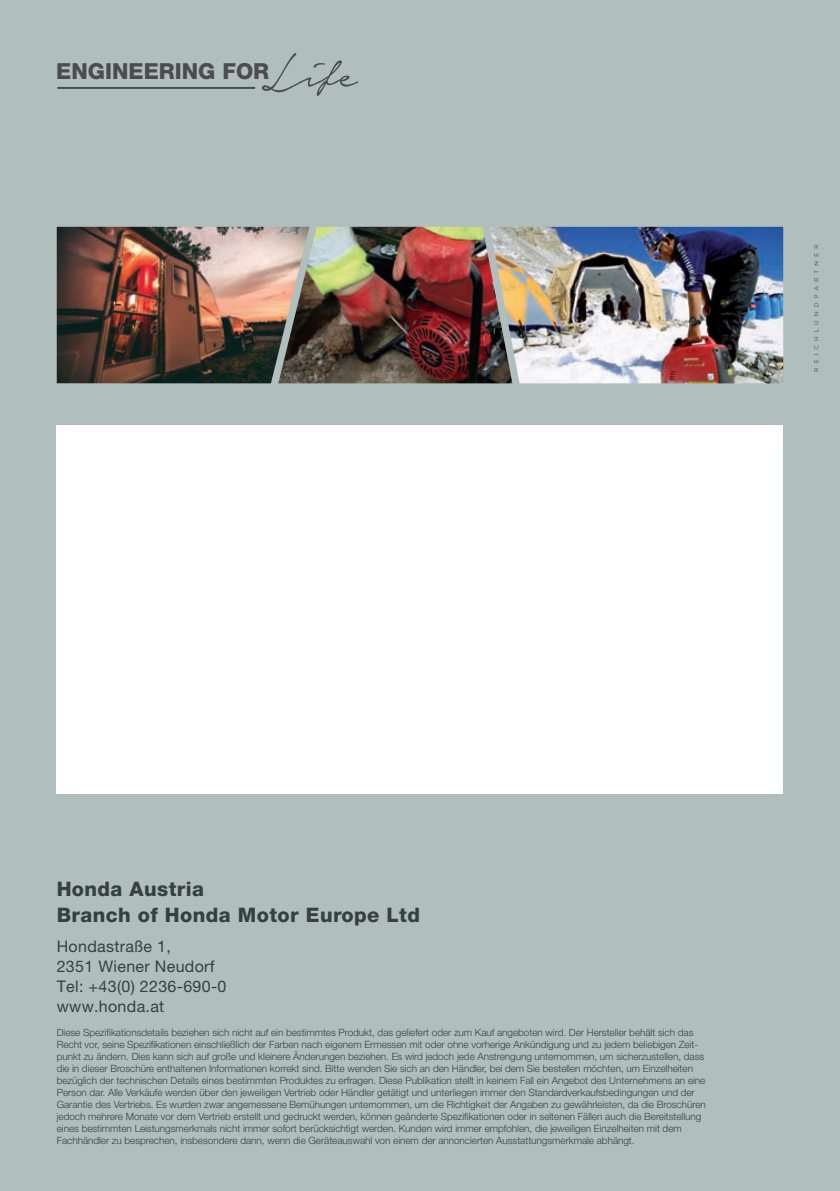
<style>
.page{position:relative;width:840px;height:1191px;background:#fff}
.page>*{position:absolute;margin:0;border:0;box-sizing:border-box;transform-origin:0 0}
.t1{font:60.4px "Notera";color:#4b4c4d}
.t2{font:800 22.2px "Helvetica Neue LT Std";color:#4b4c4d}
.t3{font:800 20px/26px "Helvetica Neue LT Pro";letter-spacing:.02em;color:#35403f}
.t4{font:16px/20px "Helvetica Neue LT Pro";letter-spacing:.02em;color:#35403f}
.t5{font:300 10px/12px "Helvetica Neue LT Pro";letter-spacing:-.005em;color:#35403f}
</style>
<div class="page">
<div style="left:0;top:0;width:839px;height:1191px;background:#b0bfbd"></div>
<hr style="left:58px;top:87px;width:196px;height:2px;background:#4b4c4d">
<div style="left:57px;top:425px;width:725px;height:369px;background:#fff"></div>
<img style="left:57px;top:227px;width:221px;height:156px">
<img style="left:512px;top:227px;width:270px;height:156px">
<img style="left:278px;top:227px;width:234px;height:156px">
<svg style="left:814px;top:244px;width:4px;height:127px"></svg>
<h1 class="t1" style="left:261px;top:44px;width:97px">Life</h1>
<h2 class="t2" style="left:56px;top:57px;width:214px">ENGINEERING FOR</h2>
<h3 class="t3" style="left:57px;top:876px;width:364px">Honda Austria<br>Branch of Honda Motor Europe Ltd</h3>
<h3 class="t4" style="left:57px;top:936px;width:171px">Hondastraße 1,<br>2351 Wiener Neudorf<br>Tel: +43(0) 2236-690-0 www.honda.at</h3>
<p class="t5" style="left:57px;top:1026px;width:650px">Diese Spezifikationsdetails beziehen sich nicht auf ein bestimmtes Produkt, das geliefert oder zum Kauf angeboten wird. Der Hersteller behält sich das Recht vor, seine Spezifikationen einschließlich der Farben nach eigenem Ermessen mit oder ohne vorherige Ankündigung und zu jedem beliebigen Zeit&shy;punkt zu ändern. Dies kann sich auf große und kleinere Änderungen beziehen. Es wird jedoch jede Anstrengung unternommen, um sicherzustellen, dass die in dieser Broschüre enthaltenen Informationen korrekt sind. Bitte wenden Sie sich an den Händler, bei dem Sie bestellen möchten, um Einzelheiten bezüglich der technischen Details eines bestimmten Produktes zu erfragen. Diese Publikation stellt in keinem Fall ein Angebot des Unternehmens an eine Person dar. Alle Verkäufe werden über den jeweiligen Vertrieb oder Händler getätigt und unterliegen immer den Standardverkaufsbedingungen und der Garantie des Vertriebs. Es wurden zwar angemessene Bemühungen unternommen, um die Richtigkeit der Angaben zu gewährleisten, da die Broschüren jedoch mehrere Monate vor dem Vertrieb erstellt und gedruckt werden, können geänderte Spezifikationen oder in seltenen Fällen auch die Bereitstellung eines bestimmten Leistungsmerkmals nicht immer sofort berücksichtigt werden. Kunden wird immer empfohlen, die jeweiligen Einzelheiten mit dem Fachhändler zu besprechen, insbesondere dann, wenn die Geräteauswahl von einem der annoncierten Ausstattungsmerkmale abhängt.</p>
</div>
